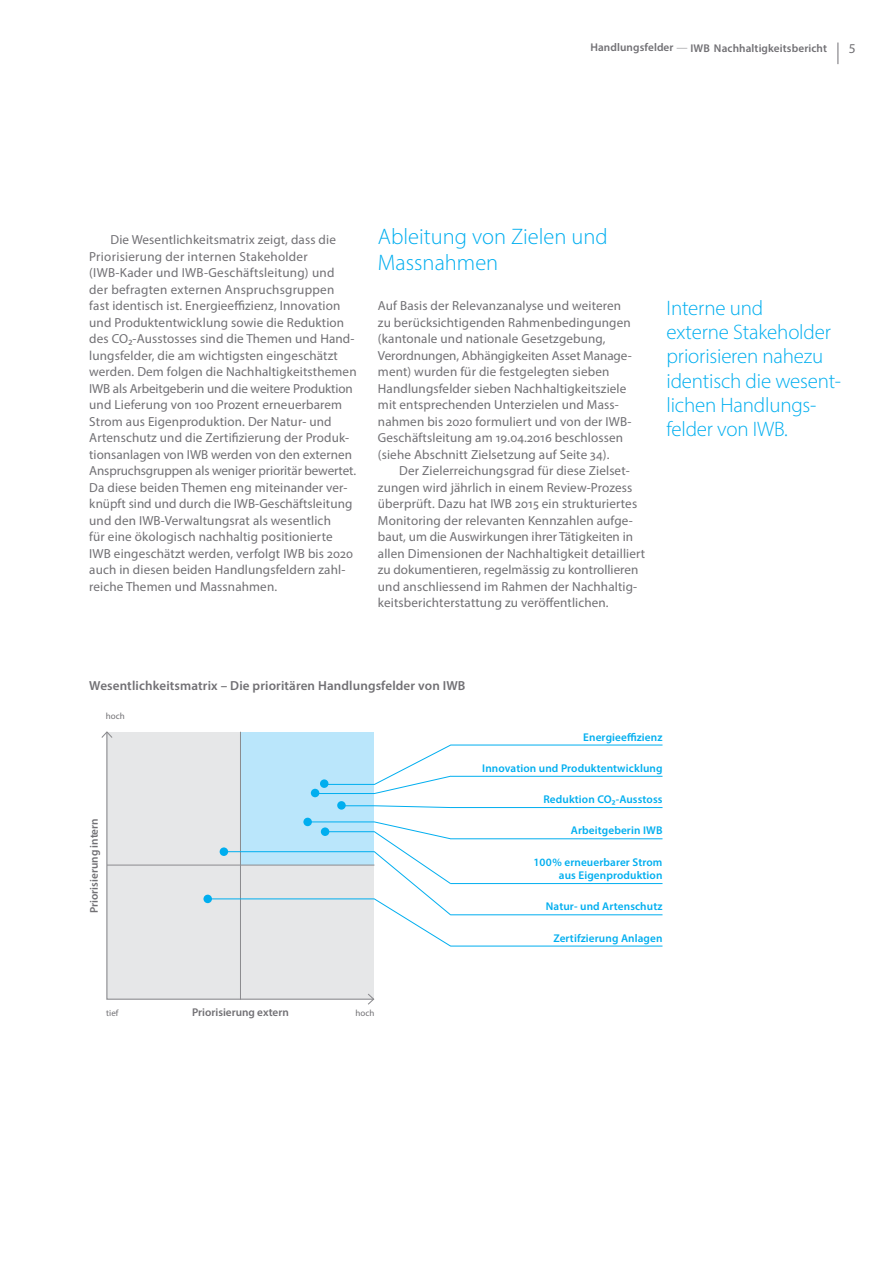
<style>
.page{position:relative;width:893px;height:1263px;background:#fff}
.page>*{position:absolute;margin:0;border:0;box-sizing:border-box;transform-origin:0 0}
.t1{font:300 22.5px/25.5px "Myriad Pro";color:#00aeef}
.t2{font:300 21px/24.2px "Myriad Pro";letter-spacing:-.01em;color:#00aeef}
.t3{font:13.5px "Myriad Pro";color:#717074}
.t4{font:13.2px/16.5px "Myriad Pro";letter-spacing:.01em;color:#717074}
.t5{font:600 13.2px "Myriad Pro";letter-spacing:.01em;color:#717074}
.t6{font:600 11.25px/13.5px "Myriad Pro";letter-spacing:.01em;color:#00aeef;text-align:right}
.t7{font:600 11.25px "Myriad Pro";letter-spacing:.005em;color:#717074}
.t8{font:9px "Myriad Pro";color:#717074}
.s1{font-weight:300}
</style>
<div class="page">
<svg style="left:106px;top:731px;width:268px;height:269px;background:#dce5ea"></svg>
<svg style="left:101px;top:731px;width:13px;height:8px"></svg>
<svg style="left:367px;top:992px;width:8px;height:13px"></svg>
<hr style="left:240px;top:732px;width:1px;height:268px;background:#8b8b8e">
<hr style="left:107px;top:865px;width:267px;height:1px;background:#8b8b8e">
<hr style="left:450px;top:745px;width:212px;height:1px;background:#00aeef">
<hr style="left:450px;top:776px;width:212px;height:1px;background:#00aeef">
<hr style="left:450px;top:807px;width:212px;height:1px;background:#00aeef">
<hr style="left:450px;top:838px;width:212px;height:1px;background:#00aeef">
<hr style="left:450px;top:883px;width:212px;height:1px;background:#00aeef">
<hr style="left:450px;top:914px;width:212px;height:1px;background:#00aeef">
<hr style="left:450px;top:946px;width:212px;height:1px;background:#00aeef">
<div style="left:311px;top:789px;width:8px;height:8px;background:#00aeef;border-radius:50%"></div>
<div style="left:337px;top:801px;width:9px;height:9px;background:#00aeef;border-radius:50%"></div>
<div style="left:303px;top:818px;width:9px;height:8px;background:#00aeef;border-radius:50%"></div>
<div style="left:203px;top:895px;width:9px;height:8px;background:#00aeef;border-radius:50%"></div>
<svg style="left:315px;top:744px;width:136px;height:50px"></svg>
<svg style="left:345px;top:805px;width:106px;height:3px"></svg>
<svg style="left:207px;top:821px;width:244px;height:126px"></svg>
<svg style="left:838px;top:43px;width:1px;height:21px"></svg>
<p class="t7" style="left:590px;top:41px;width:238px">Handlungsfelder <span class="s1">—</span> IWB Nachhaltigkeitsbericht</p>
<p class="t3" style="left:849px;top:40px;width:8px">5</p>
<p class="t4" style="left:89px;top:232px;width:269px;text-indent:21px">Die Wesentlichkeitsmatrix zeigt, dass die Priorisierung der internen Stakeholder (IWB-Kader und IWB-Geschäftsleitung) und<br>der befragten externen Anspruchsgruppen fast identisch ist. Energieeffizienz, Innovation und Produktentwicklung sowie die Reduktion des CO2-Ausstosses sind die Themen und Hand&shy;lungsfelder, die am wichtigsten eingeschätzt werden. Dem folgen die Nachhaltigkeitsthemen IWB als Arbeitgeberin und die weitere Produktion und Lieferung von 100 Prozent erneuerbarem Strom aus Eigenproduktion. Der Natur- und Artenschutz und die Zertifizierung der Produk&shy;tionsanlagen von IWB werden von den externen Anspruchsgruppen als weniger prioritär bewertet.<br>Da diese beiden Themen eng miteinander ver&shy;knüpft sind und durch die IWB-Geschäftsleitung und den IWB-Verwaltungsrat als wesentlich<br>für eine ökologisch nachhaltig positionierte IWB eingeschätzt werden, verfolgt IWB bis 2020 auch in diesen beiden Handlungsfeldern zahl&shy;reiche Themen und Massnahmen.</p>
<h1 class="t1" style="left:378px;top:224px;width:231px">Ableitung von Zielen und<br>Massnahmen</h1>
<p class="t4" style="left:378px;top:298px;width:255px">Auf Basis der Relevanzanalyse und weiteren zu berücksichtigenden Rahmenbedingungen (kantonale und nationale Gesetzgebung, Verordnungen, Abhängigkeiten Asset Manage&shy;ment) wurden für die festgelegten sieben Handlungsfelder sieben Nachhaltigkeitsziele mit entsprechenden Unterzielen und Mass&shy;nahmen bis 2020 formuliert und von der IWB-Geschäftsleitung am 19.04.2016 beschlossen (siehe Abschnitt Zielsetzung auf Seite 34).</p>
<p class="t4" style="left:378px;top:463px;width:269px;text-indent:21px">Der Zielerreichungsgrad für diese Zielset&shy;zungen wird jährlich in einem Review-Prozess überprüft. Dazu hat IWB 2015 ein strukturiertes Monitoring der relevanten Kennzahlen aufge&shy;baut, um die Auswirkungen ihrer Tätigkeiten in allen Dimensionen der Nachhaltigkeit detailliert zu dokumentieren, regelmässig zu kontrollieren und anschliessend im Rahmen der Nachhaltig&shy;keitsberichterstattung zu veröffentlichen.</p>
<h2 class="t2" style="left:666px;top:296px;width:176px">Interne und<br>externe Stakeholder priorisieren nahezu identisch die wesent&shy;lichen Handlungs&shy;felder von IWB.</h2>
<p class="t5" style="left:89px;top:677px;width:378px">Wesentlichkeitsmatrix – Die prioritären Handlungsfelder von IWB</p>
<p class="t8" style="left:106px;top:711px;width:20px">hoch</p>
<p class="t7" style="left:87px;top:913px;width:96px;rotate:-90deg">Priorisierung intern</p>
<p class="t7" style="left:192px;top:1005px;width:98px">Priorisierung extern</p>
<p class="t8" style="left:106px;top:1007px;width:14px">tief</p>
<p class="t8" style="left:355px;top:1007px;width:20px">hoch</p>
<p class="t6" style="left:583px;top:730px;width:81px">Energieeffizienz</p>
<p class="t6" style="left:482px;top:761px;width:182px">Innovation und Produktentwicklung</p>
<p class="t6" style="left:543px;top:792px;width:121px">Reduktion CO2-Ausstoss</p>
<p class="t6" style="left:571px;top:823px;width:93px">Arbeitgeberin IWB</p>
<p class="t6" style="left:533px;top:855px;width:131px">100% erneuerbarer Strom aus Eigenproduktion</p>
<p class="t6" style="left:546px;top:899px;width:118px">Natur- und Artenschutz</p>
<p class="t6" style="left:553px;top:931px;width:111px">Zertifzierung Anlagen</p>
</div>
